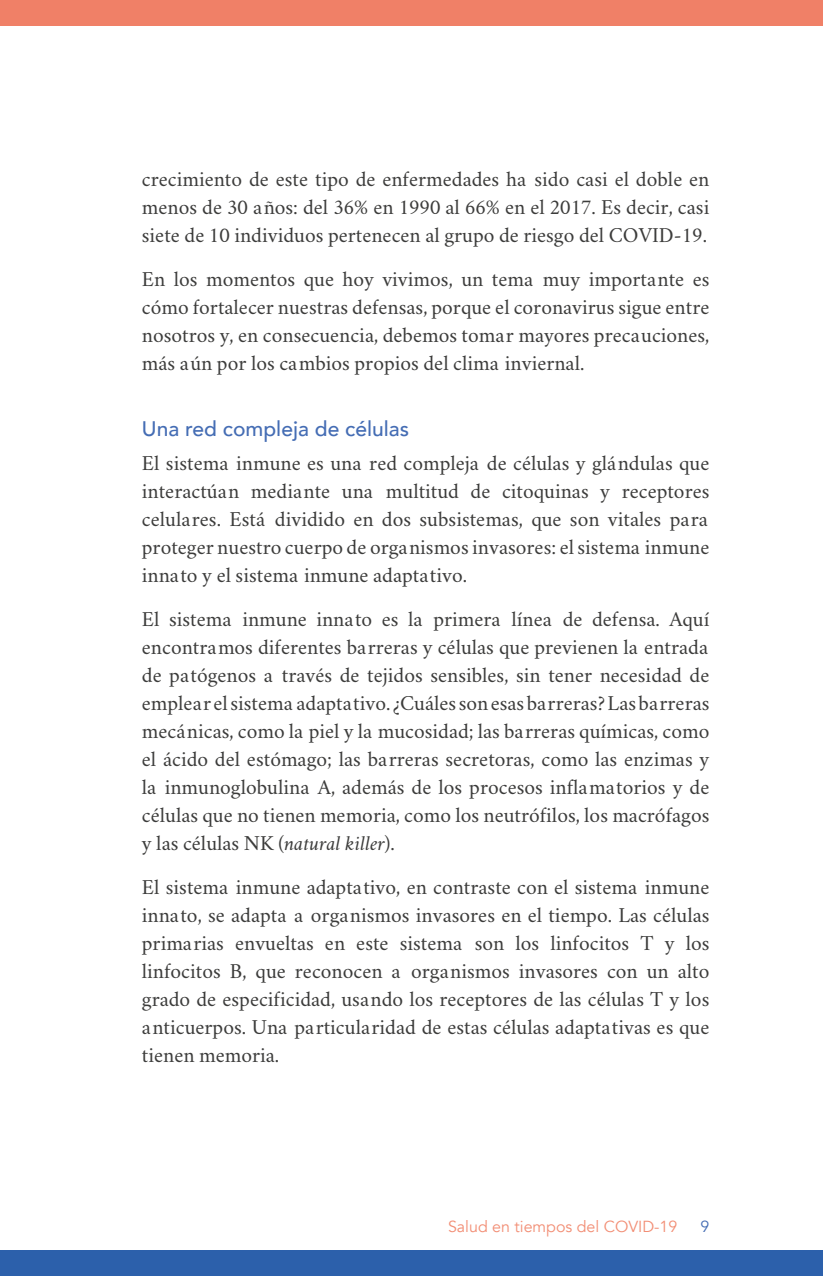
<style>
.page{position:relative;width:823px;height:1276px;background:#fff}
.page>*{position:absolute;margin:0;border:0;box-sizing:border-box;transform-origin:0 0}
.t1{font:21px/28px "Crimson";color:#3c3c3b;text-align:justify}
.t2{font:500 21px "Avenir";color:#456db4}
.t3{font:16px "Avenir";color:#f28e75}
.t4{font:16px "Avenir";color:#456db4}
.s1{font-style:italic}
</style>
<div class="page">
<div style="left:0;top:0;width:822px;height:26px;background:#f08067"></div>
<div style="left:0;top:1250px;width:822px;height:26px;background:#2c60ab"></div>
<p class="t1" style="left:142px;top:163px;width:568px">crecimiento de este tipo de enfermedades ha sido casi el doble en menos de 30 años: del 36% en 1990 al 66% en el 2017. Es decir, casi siete de 10 individuos pertenecen al grupo de riesgo del COVID-19.</p>
<p class="t1" style="left:142px;top:263px;width:569px">En los momentos que hoy vivimos, un tema muy importante es cómo fortalecer nuestras defensas, porque el coronavirus sigue entre nosotros y, en consecuencia, debemos tomar mayores precauciones, más aún por los cambios propios del clima inviernal.</p>
<p class="t2" style="left:142px;top:411px;width:268px">Una red compleja de células</p>
<p class="t1" style="left:142px;top:448px;width:568px">El sistema inmune es una red compleja de células y glándulas que interactúan mediante una multitud de citoquinas y receptores celulares. Está dividido en dos subsistemas, que son vitales para proteger nuestro cuerpo de organismos invasores: el sistema inmune innato y el sistema inmune adaptativo.</p>
<p class="t1" style="left:142px;top:604px;width:568px">El sistema inmune innato es la primera línea de defensa. Aquí encontramos diferentes barreras y células que previenen la entrada de patógenos a través de tejidos sensibles, sin tener necesidad de emplear el sistema adaptativo. ¿Cuáles son esas barreras? Las barreras mecánicas, como la piel y la mucosidad; las barreras químicas, como el ácido del estómago; las barreras secretoras, como las enzimas y la inmunoglobulina A, además de los procesos inflamatorios y de células que no tienen memoria, como los neutrófilos, los macrófagos y las células NK (<span class="s1">natural killer</span>).</p>
<p class="t1" style="left:142px;top:872px;width:569px">El sistema inmune adaptativo, en contraste con el sistema inmune innato, se adapta a organismos invasores en el tiempo. Las células primarias envueltas en este sistema son los linfocitos T y los linfocitos B, que reconocen a organismos invasores con un alto grado de especificidad, usando los receptores de las células T y los anticuerpos. Una particularidad de estas células adaptativas es que tienen memoria.</p>
<p class="t3" style="left:448px;top:1217px;width:231px">Salud en tiempos del COVID-19</p>
<p class="t4" style="left:700px;top:1217px;width:10px">9</p>
</div>
